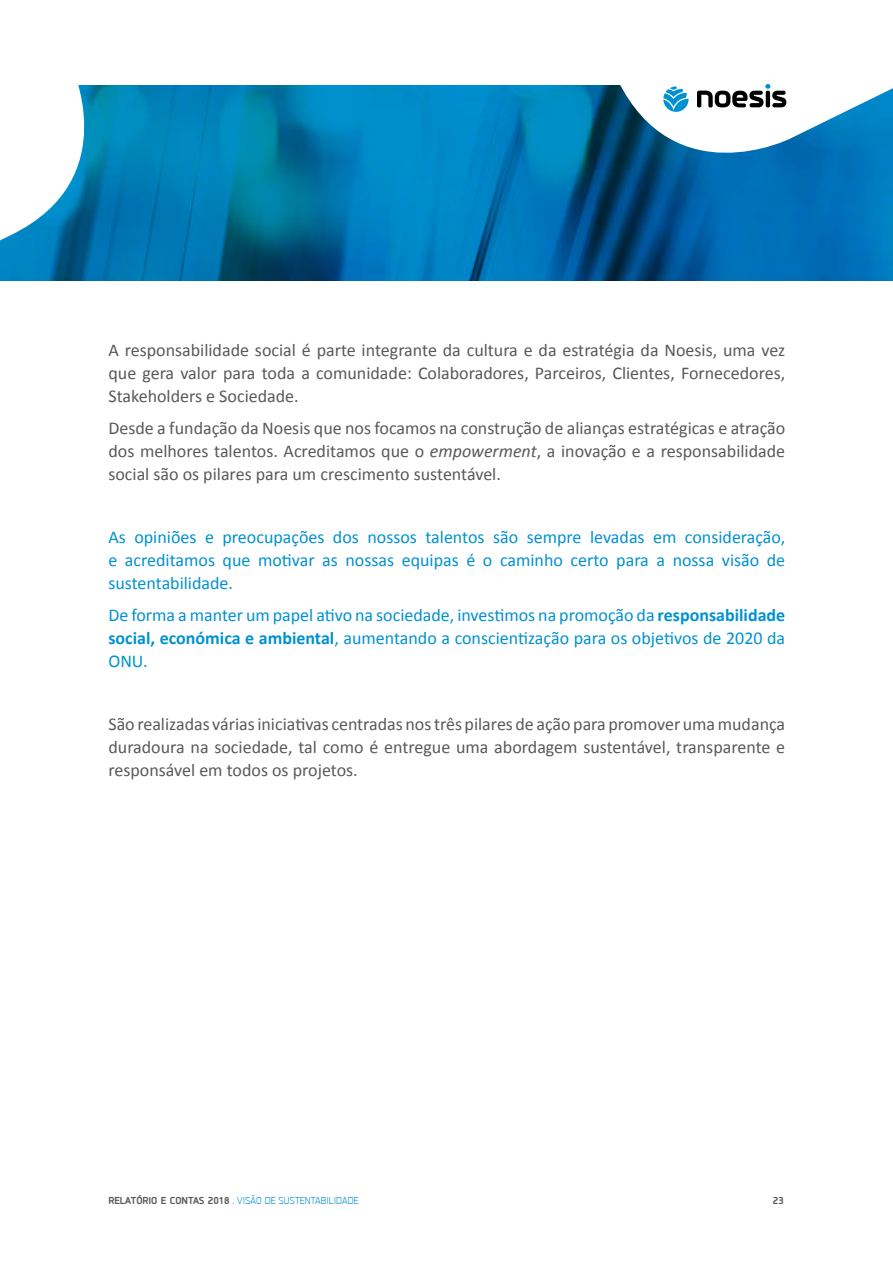
<style>
.page{position:relative;width:893px;height:1263px;background:#fff}
.page>*{position:absolute;margin:0;border:0;box-sizing:border-box;transform-origin:0 0}
.t1{font:18px/23.1px "Calibri";color:#58595b;text-align:justify}
.t2{font:18px/23.1px "Calibri";color:#0091d1;text-align:justify}
.t3{font:300 10.5px "PF Isotext Pro";color:#0091d1}
.t4{font:700 10.5px "PF Isotext Pro";color:#58595b}
.s1{font-style:italic}
.s2{font-weight:700}
.s3{font-weight:700;color:#58595b}
</style>
<div class="page">
<img style="left:127px;top:85px;width:766px;height:196px">
<svg style="left:578px;top:85px;width:315px;height:110px"></svg>
<svg style="left:697px;top:84px;width:89px;height:23px"></svg>
<svg style="left:663px;top:86px;width:26px;height:26px"></svg>
<svg style="left:0;top:85px;width:127px;height:196px"></svg>
<p class="t1" style="left:108px;top:338px;width:678px">A responsabilidade social é parte integrante da cultura e da estratégia da Noesis, uma vez que gera valor para toda a comunidade: Colaboradores, Parceiros, Clientes, Fornecedores, Stakeholders e Sociedade.</p>
<p class="t1" style="left:108px;top:416px;width:678px">Desde a fundação da Noesis que nos focamos na construção de alianças estratégicas e atração dos melhores talentos. Acreditamos que o <span class="s1">empowerment</span>, a inovação e a responsabilidade social são os pilares para um crescimento sustentável.</p>
<p class="t2" style="left:108px;top:526px;width:678px">As opiniões e preocupações dos nossos talentos são sempre levadas em consideração, e acreditamos que motivar as nossas equipas é o caminho certo para a nossa visão de sustentabilidade.</p>
<p class="t2" style="left:108px;top:603px;width:678px">De forma a manter um papel ativo na sociedade, investimos na promoção da <span class="s2">responsabilidade social, económica e ambiental</span>, aumentando a conscientização para os objetivos de 2020 da ONU.</p>
<p class="t1" style="left:108px;top:713px;width:678px">São realizadas várias iniciativas centradas nos três pilares de ação para promover uma mudança duradoura na sociedade, tal como é entregue uma abordagem sustentável, transparente e responsável em todos os projetos.</p>
<p class="t3" style="left:108px;top:1194px;width:252px"><span class="s3">RELATÓRIO E CONTAS 2018</span> . VISÃO DE SUSTENTABILIDADE</p>
<p class="t4" style="left:773px;top:1194px;width:12px">23</p>
</div>
